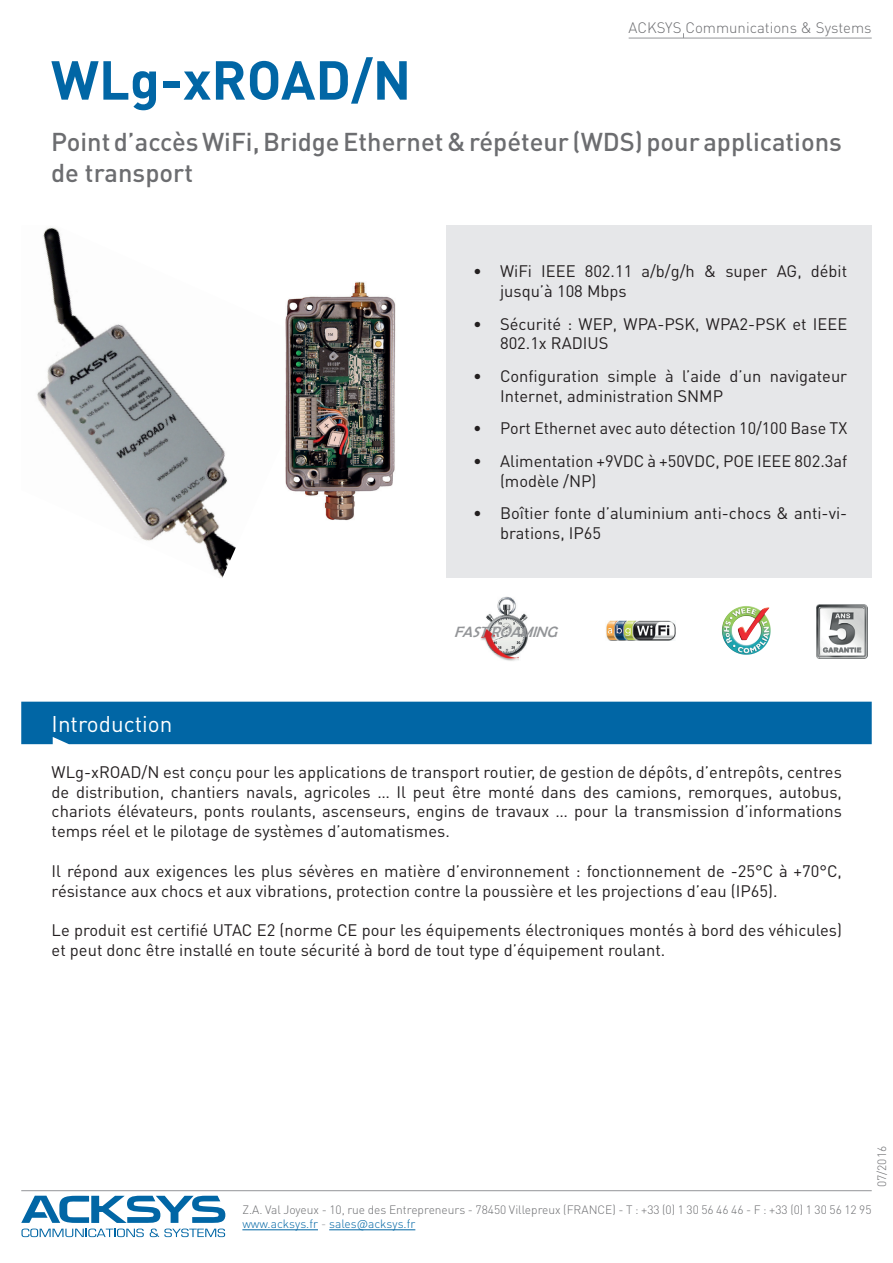
<style>
.page{position:relative;width:893px;height:1263px;background:#fff}
.page>*{position:absolute;margin:0;border:0;box-sizing:border-box;transform-origin:0 0}
.t1{font:700 54px "DIN Pro";color:#0166a5}
.t2{font:500 25.5px/30.6px "DIN Pro";color:#6c6d70}
.t3{font:22.5px "DIN Pro";color:#fff}
.t4{font:16.5px/19.8px "DIN Pro";color:#231f20}
.t5{font:300 15px "DIN Pro";color:#6c6d70}
.t6{font:italic 15px "Berlin Sans FB";color:#939598}
.t7{font:300 12px/14.4px "DIN Pro";color:#6c6d70}
.s1{color:#0166a5}
.s2{color:#939598}
</style>
<div class="page">
<hr style="left:629px;top:38px;width:243px;height:1px;background:#939598">
<hr style="left:21px;top:1190px;width:851px;height:1px;background:#939598">
<hr style="left:242px;top:1229px;width:76px;height:1px;background:#0166a5">
<hr style="left:329px;top:1229px;width:86px;height:1px;background:#0166a5">
<svg style="left:21px;top:1196px;width:204px;height:41px"></svg>
<div style="left:21px;top:702px;width:851px;height:42px;background:#0166a5"></div>
<div style="left:446px;top:225px;width:426px;height:353px;background:#e6e7e9"></div>
<img style="left:481px;top:596px;width:47px;height:65px">
<img style="left:730px;top:606px;width:15px;height:6px">
<img style="left:606px;top:620px;width:70px;height:20px">
<img style="left:37px;top:227px;width:249px;height:351px">
<img style="left:286px;top:282px;width:110px;height:239px">
<img style="left:817px;top:604px;width:50px;height:54px">
<p class="t5" style="left:629px;top:17px;width:245px">ACKSYS Communications &amp; Systems</p>
<h1 class="t1" style="left:51px;top:43px;width:362px">WLg-xROAD/N</h1>
<h2 class="t2" style="left:51px;top:126px;width:792px">Point d’accès WiFi, Bridge Ethernet &amp; répéteur (WDS) pour applications de transport</h2>
<p class="t4" style="left:500px;top:261px;width:349px;text-indent:-27px">• WiFi IEEE 802.11 a/b/g/h &amp; super AG, débit jusqu’à 108 Mbps</p>
<p class="t4" style="left:500px;top:313px;width:349px;text-indent:-27px">• Sécurité : WEP, WPA-PSK, WPA2-PSK et IEEE<br>802.1x RADIUS</p>
<p class="t4" style="left:500px;top:365px;width:349px;text-indent:-27px">• Configuration simple à l’aide d’un navigateur<br>Internet, administration SNMP</p>
<p class="t4" style="left:473px;top:418px;width:376px">• Port Ethernet avec auto détection 10/100 Base TX</p>
<p class="t4" style="left:500px;top:450px;width:349px;text-indent:-27px">• Alimentation +9VDC à +50VDC, POE IEEE 802.3af (modèle /NP)</p>
<p class="t4" style="left:500px;top:503px;width:349px;text-indent:-27px">• Boîtier fonte d’aluminium anti-chocs &amp; anti-vi&shy;brations, IP65</p>
<h3 class="t3" style="left:52px;top:708px;width:122px">Introduction</h3>
<p class="t6" style="left:454px;top:623px;width:109px">FASTROAMING</p>
<p class="t4" style="left:52px;top:761px;width:792px;text-align:justify">WLg-xROAD/N est conçu pour les applications de transport routier, de gestion de dépôts, d’entrepôts, centres de distribution, chantiers navals, agricoles … Il peut être monté dans des camions, remorques, autobus, chariots élévateurs, ponts roulants, ascenseurs, engins de travaux … pour la transmission d’informations temps réel et le pilotage de systèmes d’automatismes.</p>
<p class="t4" style="left:52px;top:860px;width:792px">Il répond aux exigences les plus sévères en matière d’environnement : fonctionnement de -25°C à +70°C, résistance aux chocs et aux vibrations, protection contre la poussière et les projections d’eau (IP65).</p>
<p class="t4" style="left:52px;top:919px;width:792px">Le produit est certifié UTAC E2 (norme CE pour les équipements électroniques montés à bord des véhicules) et peut donc être installé en toute sécurité à bord de tout type d’équipement roulant.</p>
<p class="t7" style="left:874px;top:1187px;width:43px;rotate:-90deg">07/2016</p>
<p class="t7" style="left:242px;top:1202px;width:631px">Z.A. Val Joyeux - 10, rue des Entrepreneurs - 78450 Villepreux (FRANCE) - T : +33 (0) 1 30 56 46 46 - F : +33 (0) 1 30 56 12 95 <span class="s1">www.acksys.fr</span> <span class="s2">-</span> <span class="s1">sales@acksys.fr</span></p>
</div>
